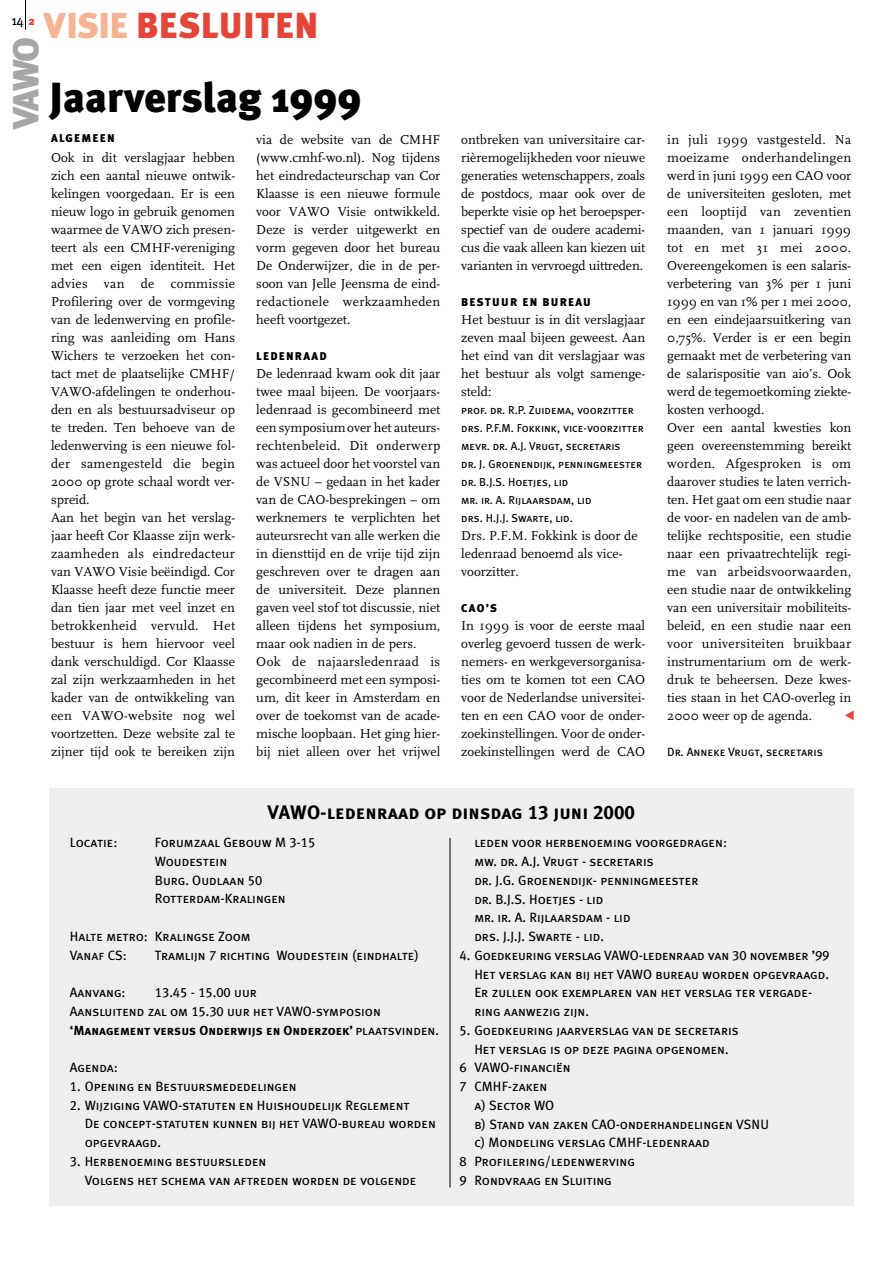
<style>
.page{position:relative;width:893px;height:1262px;background:#fff}
.page>*{position:absolute;margin:0;border:0;box-sizing:border-box;transform-origin:0 0}
.t1{font:900 42px "Meta Plus";color:#000}
.t2{font:900 36.3px "Meta Plus";color:#e54538}
.t3{font:900 36.3px "Meta Plus";color:#a6a6a6}
.t4{font:19.5px "Meta Plus Bold Caps";color:#000}
.t5{font:13.5px/18px "FF Scala";color:#000}
.t6{font:13.5px/18.8px "Meta Plus Book Caps";color:#000}
.t7{font:13.5px "Meta Plus";color:#000}
.t8{font:13.2px "Meta Plus Bold Caps";color:#000}
.t9{font:12px "Meta Plus Book Caps";color:#000}
.t10{font:11.55px/18px "Meta Plus Book Caps";color:#000}
.t11{font:900 11.25px "Meta Plus";letter-spacing:.11em;color:#000}
.s1{font-size:36px;color:#f6b494}
.s2{font-weight:900;font-size:11.7px;color:#e54538}
.s3{font-family:"Meta Plus Book Caps";font-size:13.5px}
.s4{font-family:"Meta Plus Book Caps"}
</style>
<div class="page">
<div style="left:49px;top:788px;width:804px;height:418px;background:#eee"></div>
<hr style="left:25px;top:0;width:1px;height:30px;background:#000">
<hr style="left:449px;top:838px;width:1px;height:349px;background:#000">
<h2 class="t2" style="left:44px;top:12px;width:276px"><span class="s1">VISIE</span> BESLUITEN</h2>
<p class="t7" style="left:11px;top:15px;width:25px">14 <span class="s2">2</span></p>
<h2 class="t3" style="left:12px;top:129px;width:93px;rotate:-90deg">VAWO</h2>
<h1 class="t1" style="left:49px;top:82px;width:313px">Jaarverslag 1999</h1>
<p class="t11" style="left:51px;top:134px;width:65px">ALGEMEEN</p>
<p class="t5" style="left:51px;top:150px;width:185px">Ook in dit verslagjaar hebben zich een aantal nieuwe ontwik&shy;kelingen voorgedaan. Er is een nieuw logo in gebruik genomen waarmee de VAWO zich presen&shy;teert als een CMHF-vereniging met een eigen identiteit. Het advies van de commissie<br>Profilering over de vormgeving van de ledenwerving en profile&shy;ring was aanleiding om Hans<br>Wichers te verzoeken het con&shy;tact met de plaatselijke CMHF/<br>VAWO-afdelingen te onderhou&shy;den en als bestuursadviseur op te treden. Ten behoeve van de ledenwerving is een nieuwe fol&shy;der samengesteld die begin<br>2000 op grote schaal wordt ver&shy;spreid.<br>Aan het begin van het verslag&shy;jaar heeft Cor Klaasse zijn werk&shy;zaamheden als eindredacteur van VAWO Visie beëindigd. Cor<br>Klaasse heeft deze functie meer dan tien jaar met veel inzet en betrokkenheid vervuld. Het bestuur is hem hiervoor veel dank verschuldigd. Cor Klaasse zal zijn werkzaamheden in het kader van de ontwikkeling van een VAWO-website nog wel voortzetten. Deze website zal te zijner tijd ook te bereiken zijn</p>
<p class="t5" style="left:256px;top:132px;width:185px;text-align:justify">via de website van de CMHF (www.cmhf-wo.nl). Nog tijdens het eindredacteurschap van Cor Klaasse is een nieuwe formule voor VAWO Visie ontwikkeld.<br>Deze is verder uitgewerkt en vorm gegeven door het bureau De Onderwijzer, die in de per&shy;soon van Jelle Jeensma de eind&shy;redactionele werkzaamheden heeft voortgezet.</p>
<p class="t11" style="left:256px;top:352px;width:72px">LEDENRAAD</p>
<p class="t5" style="left:256px;top:366px;width:185px">De ledenraad kwam ook dit jaar twee maal bijeen. De voorjaars&shy;ledenraad is gecombineerd met een symposiumover het auteurs&shy;rechtenbeleid. Dit onderwerp was actueel door het voorstel van de VSNU – gedaan in het kader van de CAO-besprekingen – om werknemers te verplichten het auteursrecht van alle werken die in diensttijd en de vrije tijd zijn geschreven over te dragen aan de universiteit. Deze plannen gaven veel stof tot discussie, niet alleen tijdens het symposium, maar ook nadien in de pers.<br>Ook de najaarsledenraad is gecombineerd met een symposi&shy;um, dit keer in Amsterdam en over de toekomst van de acade&shy;mische loopbaan. Het ging hier&shy;bij niet alleen over het vrijwel</p>
<p class="t5" style="left:461px;top:132px;width:185px;text-align:justify">ontbreken van universitaire car&shy;rièremogelijkheden voor nieuwe generaties wetenschappers, zoals de postdocs, maar ook over de beperkte visie op het beroepsper&shy;spectief van de oudere academi&shy;cus die vaak alleen kan kiezen uit varianten in vervroegd uittreden.</p>
<p class="t11" style="left:461px;top:298px;width:131px">BESTUUR EN BUREAU</p>
<p class="t5" style="left:461px;top:312px;width:185px;text-align:justify">Het bestuur is in dit verslagjaar zeven maal bijeen geweest. Aan het eind van dit verslagjaar was het bestuur als volgt samenge&shy;steld:</p>
<p class="t10" style="left:461px;top:401px;width:184px">prof. dr. R.P. Zuidema, voorzitter drs. P.F.M. Fokkink, vice-voorzitter mevr. dr. A.J. Vrugt, secretaris<br>dr. J. Groenendijk, penningmeester dr. B.J.S. Hoetjes, lid<br>mr. ir. A. Rijlaarsdam, lid<br>drs. H.J.J. Swarte, lid.</p>
<p class="t5" style="left:461px;top:528px;width:178px">Drs. P.F.M. Fokkink is door de ledenraad benoemd als vice&shy;voorzitter.</p>
<p class="t11" style="left:461px;top:604px;width:37px">CAO’S</p>
<p class="t5" style="left:461px;top:618px;width:185px;text-align:justify">In 1999 is voor de eerste maal overleg gevoerd tussen de werk&shy;nemers- en werkgeversorganisa&shy;ties om te komen tot een CAO voor de Nederlandse universitei&shy;ten en een CAO voor de onder&shy;zoekinstellingen. Voor de onder&shy;zoekinstellingen werd de CAO</p>
<h3 class="t4" style="left:267px;top:800px;width:369px">VAWO-ledenraad op dinsdag 13 juni 2000</h3>
<p class="t5" style="left:667px;top:132px;width:185px">in juli 1999 vastgesteld. Na moeizame onderhandelingen werd in juni 1999 een CAO voor de universiteiten gesloten, met een looptijd van zeventien maanden, van 1 januari 1999 tot en met 31 mei 2000.<br>Overeengekomen is een salaris&shy;verbetering van 3% per 1 juni<br>1999 en van 1% per 1 mei 2000, en een eindejaarsuitkering van<br>0,75%. Verder is er een begin gemaakt met de verbetering van de salarispositie van aio’s. Ook werd de tegemoetkoming ziekte&shy;kosten verhoogd.<br>Over een aantal kwesties kon geen overeenstemming bereikt worden. Afgesproken is om daarover studies te laten verrich&shy;ten. Het gaat om een studie naar de voor- en nadelen van de amb&shy;telijke rechtspositie, een studie naar een privaatrechtelijk regi&shy;me van arbeidsvoorwaarden, een studie naar de ontwikkeling van een universitair mobiliteits&shy;beleid, en een studie naar een voor universiteiten bruikbaar instrumentarium om de werk&shy;druk te beheersen. Deze kwes&shy;ties staan in het CAO-overleg in<br>2000 weer op de agenda.</p>
<p class="t9" style="left:667px;top:745px;width:157px">Dr. Anneke Vrugt, secretaris</p>
<p class="t6" style="left:70px;top:833px;width:49px">Locatie:</p>
<p class="t6" style="left:155px;top:833px;width:162px">Forumzaal Gebouw M 3-15<br>Woudestein<br>Burg. Oudlaan 50<br>Rotterdam-Kralingen</p>
<p class="t6" style="left:70px;top:926px;width:182px">Halte metro: Kralingse Zoom<br>Vanaf CS:</p>
<p class="t6" style="left:155px;top:945px;width:265px">Tramlijn 7 richting Woudestein (eindhalte)</p>
<p class="t6" style="left:70px;top:983px;width:57px">Aanvang:</p>
<p class="t6" style="left:70px;top:983px;width:312px;text-indent:85px">13.45 - 15.00 uur<br>Aansluitend zal om 15.30 uur het VAWO-symposion</p>
<p class="t8" style="left:70px;top:1022px;width:370px">‘Management versus Onderwijs en Onderzoek’ <span class="s3">plaatsvinden</span><span class="s4">.</span></p>
<p class="t6" style="left:70px;top:1058px;width:50px">Agenda:</p>
<p class="t6" style="left:70px;top:1076px;width:228px">1. Opening en Bestuursmededelingen</p>
<p class="t6" style="left:85px;top:1095px;width:352px;text-indent:-15px">2. Wijziging VAWO-statuten en Huishoudelijk Reglement<br>De concept-statuten kunnen bij het VAWO-bureau worden opgevraagd.</p>
<p class="t6" style="left:85px;top:1151px;width:333px;text-indent:-15px">3. Herbenoeming bestuursleden<br>Volgens het schema van aftreden worden de volgende</p>
<p class="t6" style="left:474px;top:833px;width:254px">leden voor herbenoeming voorgedragen: mw. dr. A.J. Vrugt - secretaris<br>dr. J.G. Groenendijk- penningmeester<br>dr. B.J.S. Hoetjes - lid<br>mr. ir. A. Rijlaarsdam - lid<br>drs. J.J.J. Swarte - lid.</p>
<p class="t6" style="left:474px;top:945px;width:356px;text-indent:-15px">4. Goedkeuring verslag VAWO-ledenraad van 30 november ’99<br>Het verslag kan bij het VAWO bureau worden opgevraagd.<br>Er zullen ook exemplaren van het verslag ter vergade&shy;ring aanwezig zijn.</p>
<p class="t6" style="left:459px;top:1020px;width:281px">5. Goedkeuring jaarverslag van de secretaris</p>
<p class="t6" style="left:474px;top:1039px;width:256px">Het verslag is op deze pagina opgenomen.</p>
<p class="t6" style="left:459px;top:1058px;width:113px">6 VAWO-financiën</p>
<p class="t6" style="left:459px;top:1077px;width:89px">7 CMHF-zaken</p>
<p class="t6" style="left:474px;top:1095px;width:81px">a) Sector WO</p>
<p class="t6" style="left:474px;top:1114px;width:296px">b) Stand van zaken CAO-onderhandelingen VSNU</p>
<p class="t6" style="left:474px;top:1133px;width:237px">c) Mondeling verslag CMHF-ledenraad</p>
<p class="t6" style="left:459px;top:1152px;width:177px">8 Profilering/ledenwerving</p>
<p class="t6" style="left:459px;top:1170px;width:154px">9 Rondvraag en Sluiting</p>
</div>
